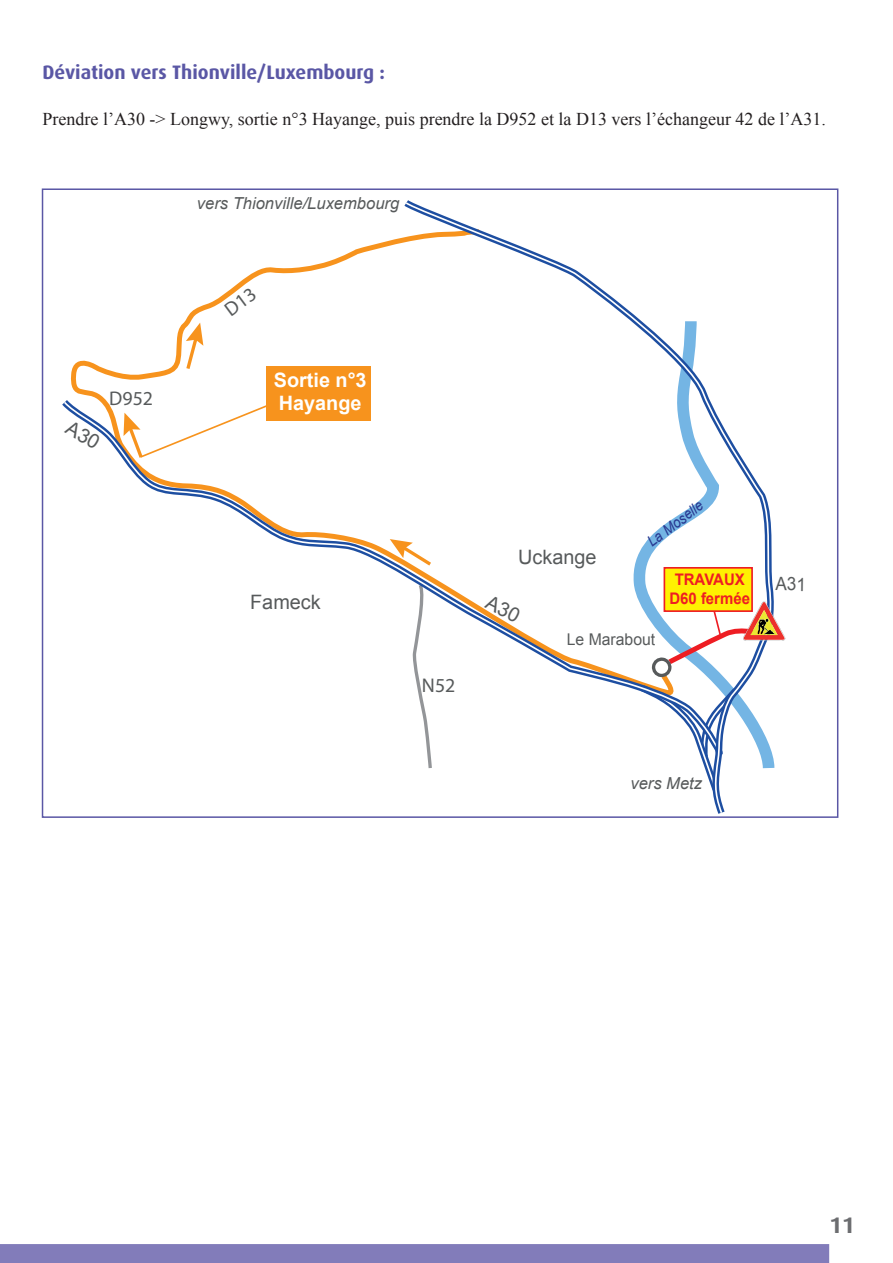
<style>
.page{position:relative;width:893px;height:1263px;background:#fff}
.page>*{position:absolute;margin:0;border:0;box-sizing:border-box;transform-origin:0 0}
.t1{font:700 22.5px "Dax";color:#6c6d70}
.t2{font:700 19.8px/23.9px "Arial";color:#fff}
.t3{font:19.8px "Arial";color:#575a5b}
.t4{font:19.8px "Myriad Pro";color:#575a5b}
.violet{font:700 19.5px "Dax OT";color:#5a57a5}
.corps_de_texte{font:18px "Times New Roman";color:#231f20}
.t5{font:italic 16.5px "Arial";color:#575a5b}
.t6{font:16.2px "Arial";color:#575a5b}
.t7{font:700 16.05px/19.2px "Arial";color:#ee1d23;text-align:center;scale:.94 1}
.t8{font:italic 14.85px "Arial";color:#283890;scale:.91 1}
</style>
<div class="page">
<div style="left:0;top:1244px;width:829px;height:19px;background:#827cba"></div>
<svg style="left:71px;top:238px;width:326px;height:155px"></svg>
<svg style="left:62px;top:400px;width:335px;height:172px"></svg>
<svg style="left:404px;top:201px;width:369px;height:613px"></svg>
<svg style="left:390px;top:539px;width:45px;height:30px"></svg>
<svg style="left:184px;top:323px;width:19px;height:50px"></svg>
<svg style="left:124px;top:402px;width:150px;height:59px"></svg>
<div style="left:266px;top:366px;width:105px;height:54px;background:#f7931d"></div>
<svg style="left:636px;top:601px;width:149px;height:195px"></svg>
<svg style="left:64px;top:420px;width:37px;height:30px"></svg>
<svg style="left:484px;top:595px;width:37px;height:28px"></svg>
<svg style="left:224px;top:287px;width:33px;height:29px"></svg>
<p class="violet" style="left:43px;top:61px;width:344px">Déviation vers Thionville/Luxembourg :</p>
<p class="corps_de_texte" style="left:43px;top:107px;width:785px">Prendre l’A30 -&gt; Longwy, sortie n°3 Hayange, puis prendre la D952 et la D13 vers l’échangeur 42 de l’A31.</p>
<p class="t5" style="left:197px;top:193px;width:204px">vers Thionville/Luxembourg</p>
<p class="t4" style="left:109px;top:386px;width:45px">D952</p>
<p class="t2" style="left:274px;top:368px;width:94px">Sortie n°3<br>Hayange</p>
<p class="t3" style="left:250px;top:589px;width:72px">Fameck</p>
<p class="t4" style="left:422px;top:673px;width:35px">N52</p>
<p class="t3" style="left:518px;top:544px;width:80px">Uckange</p>
<p class="t8" style="left:643px;top:535px;width:73px;rotate:-37deg">La Moselle</p>
<p class="t7" style="left:669px;top:570px;width:87px">TRAVAUX<br>D60 fermée</p>
<p class="t6" style="left:567px;top:629px;width:90px">Le Marabout</p>
<p class="t5" style="left:630px;top:772px;width:73px">vers Metz</p>
<p class="t1" style="left:829px;top:1212px;width:27px">11</p>
</div>
